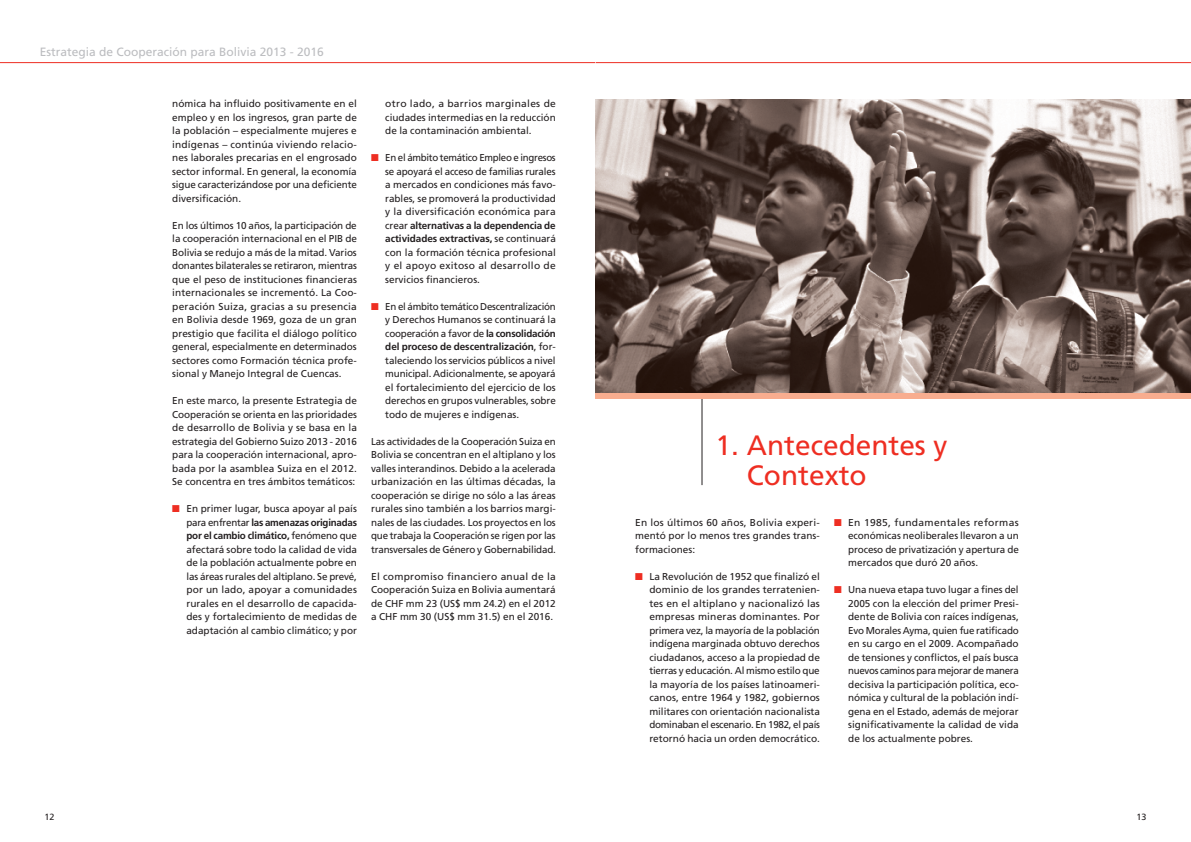
<style>
.page{position:relative;width:1191px;height:842px;background:#fff}
.page>*{position:absolute;margin:0;border:0;box-sizing:border-box;transform-origin:0 0}
.t1{font:28px/30px "Frutiger LT Std";color:#ee2e22}
.t2{font:12px "Frutiger LT Std";color:#bcbdc0}
.t3{font:10px/13.5px "Frutiger LT Std";color:#231f20;text-align:justify}
.t4{font:9px "Frutiger LT Std";color:#231f20}
.s1{color:#ee2e22}
.s2{font-weight:700}
</style>
<div class="page">
<hr style="left:0;top:62px;width:595px;height:1px;background:#ee2e22">
<hr style="left:596px;top:62px;width:595px;height:1px;background:#ee2e22">
<hr style="left:701px;top:398px;width:1px;height:87px;background:#231f20">
<img style="left:595px;top:99px;width:596px;height:294px">
<div style="left:595px;top:393px;width:596px;height:5px;background:#f8ad8f"></div>
<p class="t2" style="left:40px;top:44px;width:286px">Estrategia de Cooperación para Bolivia 2013 - 2016</p>
<p class="t3" style="left:172px;top:97px;width:186px">nómica ha influido positivamente en el empleo y en los ingresos, gran parte de la población – especialmente mujeres e indígenas – continúa viviendo relacio&shy;nes laborales precarias en el engrosado sector informal. En general, la economía sigue caracterizándose por una deficiente diversificación.</p>
<p class="t3" style="left:172px;top:218px;width:186px">En los últimos 10 años, la participación de la cooperación internacional en el PIB de Bolivia se redujo a más de la mitad. Varios donantes bilaterales se retiraron, mientras que el peso de instituciones financieras internacionales se incrementó. La Coo&shy;peración Suiza, gracias a su presencia en Bolivia desde 1969, goza de un gran prestigio que facilita el diálogo político general, especialmente en determinados sectores como Formación técnica profe&shy;sional y Manejo Integral de Cuencas.</p>
<p class="t3" style="left:172px;top:394px;width:186px">En este marco, la presente Estrategia de Cooperación se orienta en las prioridades de desarrollo de Bolivia y se basa en la estrategia del Gobierno Suizo 2013 - 2016 para la cooperación internacional, apro&shy;bada por la asamblea Suiza en el 2012.<br>Se concentra en tres ámbitos temáticos:</p>
<p class="t3" style="left:186px;top:502px;width:172px;text-indent:-14px"><span class="s1">■</span> En primer lugar, busca apoyar al país para enfrentar <span class="s2">las amenazas originadas por el cambio climático,</span> fenómeno que afectará sobre todo la calidad de vida de la población actualmente pobre en las áreas rurales del altiplano. Se prevé, por un lado, apoyar a comunidades rurales en el desarrollo de capacida&shy;des y fortalecimiento de medidas de adaptación al cambio climático; y por</p>
<p class="t3" style="left:385px;top:97px;width:172px">otro lado, a barrios marginales de ciudades intermedias en la reducción de la contaminación ambiental.</p>
<p class="t3" style="left:385px;top:151px;width:172px;text-indent:-14px"><span class="s1">■</span> En el ámbito temático Empleo e ingresos se apoyará el acceso de familias rurales a mercados en condiciones más favo&shy;rables, se promoverá la productividad y la diversificación económica para crear <span class="s2">alternativas a la dependencia de actividades extractivas,</span> se continuará con la formación técnica profesional y el apoyo exitoso al desarrollo de servicios financieros.</p>
<p class="t3" style="left:385px;top:299px;width:172px;text-indent:-14px"><span class="s1">■</span> En el ámbito temático Descentralización y Derechos Humanos se continuará la cooperación a favor de <span class="s2">la consolidación del proceso de descentralización</span>, for&shy;taleciendo los servicios públicos a nivel municipal. Adicionalmente, se apoyará el fortalecimiento del ejercicio de los derechos en grupos vulnerables, sobre todo de mujeres e indígenas.</p>
<p class="t3" style="left:371px;top:434px;width:186px">Las actividades de la Cooperación Suiza en Bolivia se concentran en el altiplano y los valles interandinos. Debido a la acelerada urbanización en las últimas décadas, la cooperación se dirige no sólo a las áreas rurales sino también a los barrios margi&shy;nales de las ciudades. Los proyectos en los que trabaja la Cooperación se rigen por las transversales de Género y Gobernabilidad.</p>
<p class="t3" style="left:371px;top:569px;width:186px">El compromiso financiero anual de la Cooperación Suiza en Bolivia aumentará de CHF mm 23 (US$ mm 24.2) en el 2012 a CHF mm 30 (US$ mm 31.5) en el 2016.</p>
<h1 class="t1" style="left:747px;top:430px;width:202px;text-indent:-31px">1. Antecedentes y<br>Contexto</h1>
<p class="t3" style="left:635px;top:515px;width:186px">En los últimos 60 años, Bolivia experi&shy;mentó por lo menos tres grandes trans&shy;formaciones:</p>
<p class="t3" style="left:649px;top:569px;width:172px;text-indent:-14px"><span class="s1">■</span> La Revolución de 1952 que finalizó el dominio de los grandes terratenien&shy;tes en el altiplano y nacionalizó las empresas mineras dominantes. Por primera vez, la mayoría de la población indígena marginada obtuvo derechos ciudadanos, acceso a la propiedad de tierras y educación. Al mismo estilo que la mayoría de los países latinoameri&shy;canos, entre 1964 y 1982, gobiernos militares con orientación nacionalista dominaban el escenario. En 1982, el país retornó hacia un orden democrático.</p>
<p class="t3" style="left:848px;top:515px;width:172px;text-indent:-14px"><span class="s1">■</span> En 1985, fundamentales reformas económicas neoliberales llevaron a un proceso de privatización y apertura de mercados que duró 20 años.</p>
<p class="t3" style="left:848px;top:583px;width:172px;text-indent:-14px"><span class="s1">■</span> Una nueva etapa tuvo lugar a fines del 2005 con la elección del primer Presi&shy;dente de Bolivia con raíces indígenas, Evo Morales Ayma, quien fue ratificado en su cargo en el 2009. Acompañado de tensiones y conflictos, el país busca nuevos caminos para mejorar de manera decisiva la participación política, eco&shy;nómica y cultural de la población indí&shy;gena en el Estado, además de mejorar significativamente la calidad de vida de los actualmente pobres.</p>
<p class="t4" style="left:45px;top:811px;width:12px">12</p>
<p class="t4" style="left:1136px;top:811px;width:12px">13</p>
</div>
